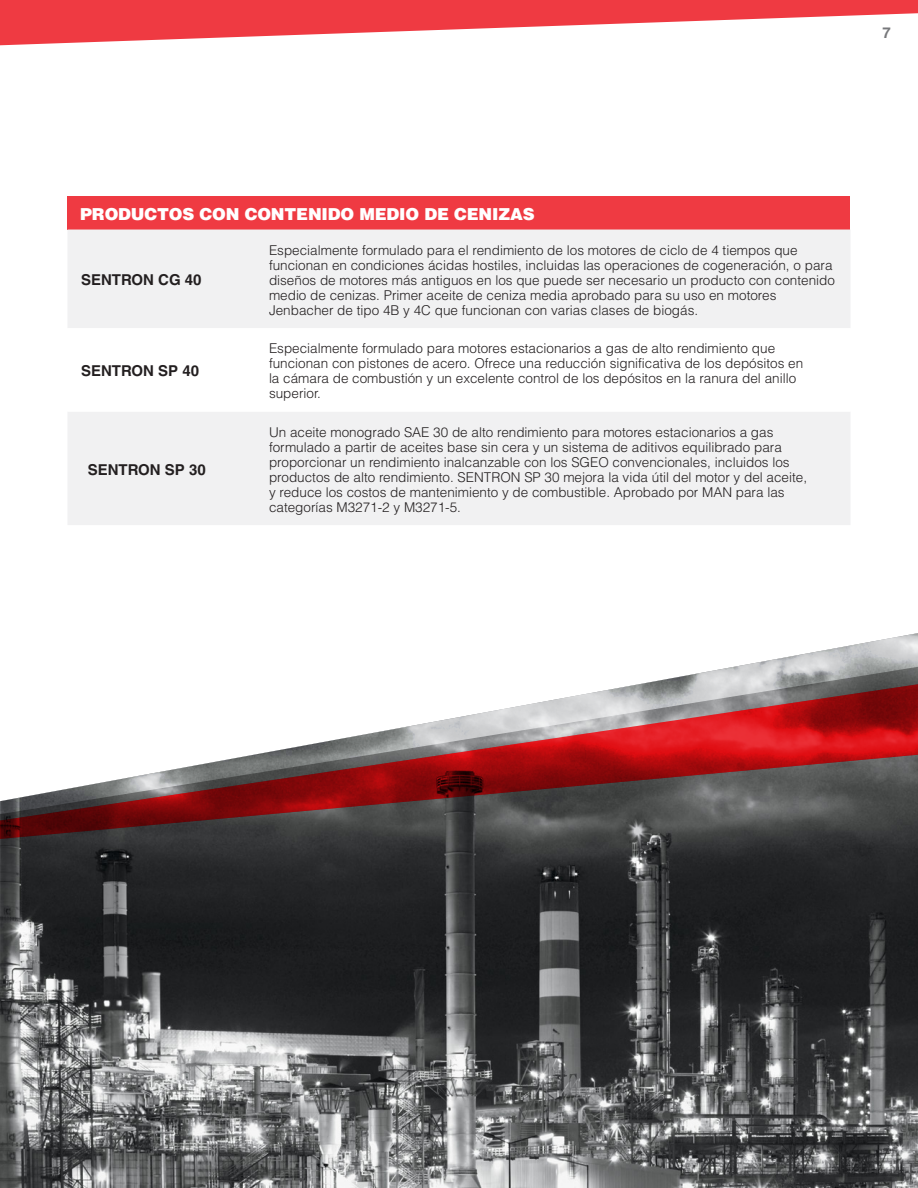
<style>
.page{position:relative;width:918px;height:1188px;background:#fff}
.page>*{position:absolute;margin:0;border:0;box-sizing:border-box;transform-origin:0 0}
.t1{font:900 16.5px "Helvetica LT Std";letter-spacing:-.01em;color:#fff}
.t2{font:700 15px "Helvetica LT Std";color:#231f20}
.t3{font:700 15px "Helvetica LT Std";color:#77787b}
.t4{font:300 13.5px/15px "Helvetica LT Std";color:#231f20}
</style>
<div class="page">
<div style="left:68px;top:196px;width:782px;height:34px;background:#ef3a42"></div>
<div style="left:68px;top:230px;width:782px;height:295px;background:#f1f1f2"></div>
<svg style="left:68px;top:328px;width:782px;height:84px"></svg>
<svg style="left:0;top:0;width:918px;height:45px"></svg>
<img style="left:0;top:839px;width:918px;height:349px">
<svg style="left:651px;top:633px;width:267px;height:49px"></svg>
<svg style="left:0;top:682px;width:918px;height:157px"></svg>
<p class="t3" style="left:883px;top:23px;width:10px">7</p>
<p class="t1" style="left:80px;top:203px;width:456px">PRODUCTOS CON CONTENIDO MEDIO DE CENIZAS</p>
<p class="t2" style="left:81px;top:271px;width:122px">SENTRON CG 40</p>
<p class="t2" style="left:81px;top:362px;width:120px">SENTRON SP 40</p>
<p class="t2" style="left:88px;top:460px;width:120px">SENTRON SP 30</p>
<p class="t4" style="left:269px;top:242px;width:568px">Especialmente formulado para el rendimiento de los motores de ciclo de 4 tiempos que funcionan en condiciones ácidas hostiles, incluidas las operaciones de cogeneración, o para diseños de motores más antiguos en los que puede ser necesario un producto con contenido medio de cenizas. Primer aceite de ceniza media aprobado para su uso en motores Jenbacher de tipo 4B y 4C que funcionan con varias clases de biogás.</p>
<p class="t4" style="left:269px;top:341px;width:536px">Especialmente formulado para motores estacionarios a gas de alto rendimiento que funcionan con pistones de acero. Ofrece una reducción significativa de los depósitos en la cámara de combustión y un excelente control de los depósitos en la ranura del anillo superior.</p>
<p class="t4" style="left:269px;top:424px;width:540px">Un aceite monogrado SAE 30 de alto rendimiento para motores estacionarios a gas formulado a partir de aceites base sin cera y un sistema de aditivos equilibrado para proporcionar un rendimiento inalcanzable con los SGEO convencionales, incluidos los productos de alto rendimiento. SENTRON SP 30 mejora la vida útil del motor y del aceite, y reduce los costos de mantenimiento y de combustible. Aprobado por MAN para las categorías M3271-2 y M3271-5.</p>
</div>
